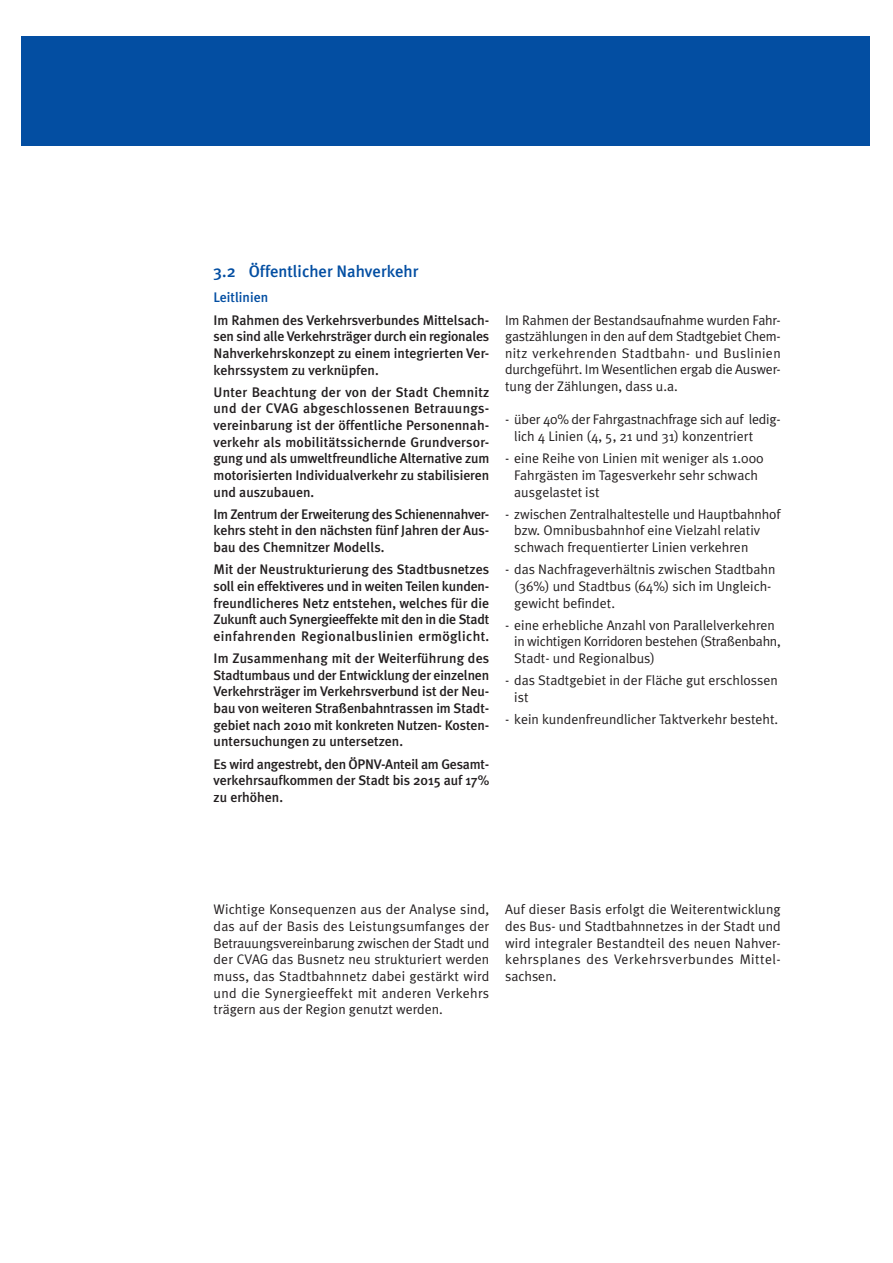
<style>
.page{position:relative;width:893px;height:1263px;background:#fff}
.page>*{position:absolute;margin:0;border:0;box-sizing:border-box;transform-origin:0 0}
.t1{font:500 16.65px "Meta Plus";color:#034ea2}
.t2{font:13.95px/16.6px "Meta Plus Normal";color:#231f20}
.t3{font:500 13.95px/16.6px "Meta Plus";color:#231f20;text-align:justify}
.t4{font:500 13.95px "Meta Plus";color:#034ea2}
</style>
<div class="page">
<div style="left:21px;top:36px;width:849px;height:109px;background:#034ea2"></div>
<p class="t1" style="left:213px;top:265px;width:206px">3.2 Öffentlicher Nahverkehr</p>
<p class="t4" style="left:213px;top:292px;width:56px">Leitlinien</p>
<p class="t3" style="left:213px;top:313px;width:277px">Im Rahmen des Verkehrsverbundes Mittelsach&shy;sen sind alle Verkehrsträger durch ein regionales Nahverkehrskonzept zu einem integrierten Ver&shy;kehrssystem zu verknüpfen.</p>
<p class="t3" style="left:213px;top:385px;width:277px">Unter Beachtung der von der Stadt Chemnitz und der CVAG abgeschlossenen Betrauungs&shy;vereinbarung ist der öffentliche Personennah&shy;verkehr als mobilitätssichernde Grundversor&shy;gung und als umweltfreundliche Alternative zum motorisierten Individualverkehr zu stabilisieren und auszubauen.</p>
<p class="t3" style="left:213px;top:507px;width:277px">Im Zentrum der Erweiterung des Schienennahver&shy;kehrs steht in den nächsten fünf Jahren der Aus&shy;bau des Chemnitzer Modells.</p>
<p class="t3" style="left:213px;top:563px;width:277px">Mit der Neustrukturierung des Stadtbusnetzes soll ein effektiveres und in weiten Teilen kunden&shy;freundlicheres Netz entstehen, welches für die Zukunft auch Synergieeffekte mit den in die Stadt einfahrenden Regionalbuslinien ermöglicht.</p>
<p class="t3" style="left:213px;top:651px;width:277px">Im Zusammenhang mit der Weiterführung des Stadtumbaus und der Entwicklung der einzelnen Verkehrsträger im Verkehrsverbund ist der Neu&shy;bau von weiteren Straßenbahntrassen im Stadt&shy;gebiet nach 2010 mit konkreten Nutzen- Kosten&shy;untersuchungen zu untersetzen.</p>
<p class="t3" style="left:213px;top:757px;width:277px">Es wird angestrebt, den ÖPNV-Anteil am Gesamt&shy;verkehrsaufkommen der Stadt bis 2015 auf 17% zu erhöhen.</p>
<p class="t2" style="left:505px;top:313px;width:277px;text-align:justify">Im Rahmen der Bestandsaufnahme wurden Fahr&shy;gastzählungen in den auf dem Stadtgebiet Chem&shy;nitz verkehrenden Stadtbahn- und Buslinien durchgeführt. Im Wesentlichen ergab die Auswer&shy;tung der Zählungen, dass u.a.</p>
<p class="t2" style="left:514px;top:412px;width:268px;text-indent:-9px">- über 40% der Fahrgastnachfrage sich auf ledig&shy;lich 4 Linien (4, 5, 21 und 31) konzentriert</p>
<p class="t2" style="left:514px;top:451px;width:251px;text-indent:-9px">- eine Reihe von Linien mit weniger als 1.000<br>Fahrgästen im Tagesverkehr sehr schwach ausgelastet ist</p>
<p class="t2" style="left:514px;top:507px;width:268px;text-indent:-9px">- zwischen Zentralhaltestelle und Hauptbahnhof bzw. Omnibusbahnhof eine Vielzahl relativ schwach frequentierter Linien verkehren</p>
<p class="t2" style="left:514px;top:562px;width:263px;text-indent:-9px">- das Nachfrageverhältnis zwischen Stadtbahn (36%) und Stadtbus (64%) sich im Ungleich&shy;gewicht befindet.</p>
<p class="t2" style="left:514px;top:618px;width:268px;text-indent:-9px">- eine erhebliche Anzahl von Parallelverkehren in wichtigen Korridoren bestehen (Straßenbahn,<br>Stadt- und Regionalbus)</p>
<p class="t2" style="left:514px;top:673px;width:265px;text-indent:-9px">- das Stadtgebiet in der Fläche gut erschlossen ist</p>
<p class="t2" style="left:505px;top:712px;width:274px">- kein kundenfreundlicher Taktverkehr besteht.</p>
<p class="t2" style="left:213px;top:903px;width:277px;text-align:justify">Wichtige Konsequenzen aus der Analyse sind, das auf der Basis des Leistungsumfanges der Betrauungsvereinbarung zwischen der Stadt und der CVAG das Busnetz neu strukturiert werden muss, das Stadtbahnnetz dabei gestärkt wird und die Synergieeffekt mit anderen Verkehrs trägern aus der Region genutzt werden.</p>
<p class="t2" style="left:505px;top:903px;width:277px;text-align:justify">Auf dieser Basis erfolgt die Weiterentwicklung des Bus- und Stadtbahnnetzes in der Stadt und wird integraler Bestandteil des neuen Nahver&shy;kehrsplanes des Verkehrsverbundes Mittel&shy;sachsen.</p>
</div>
